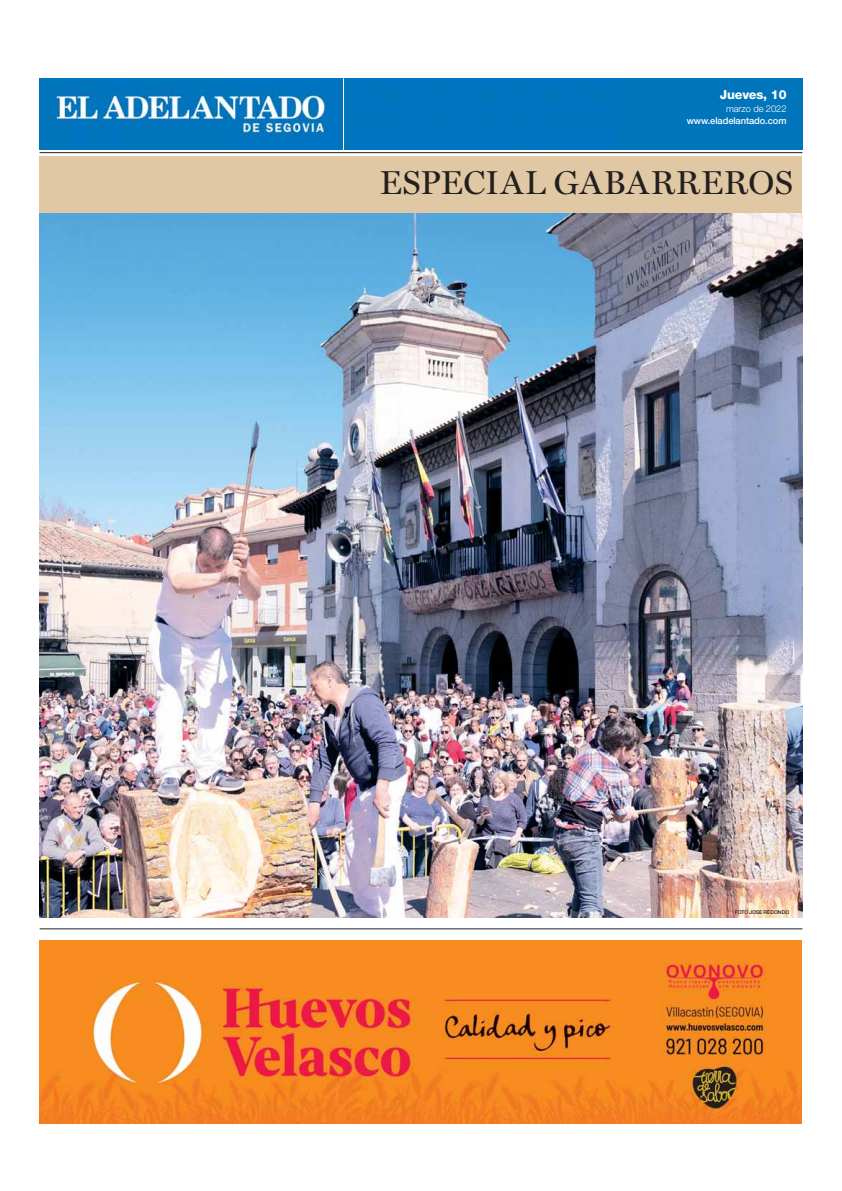
<style>
.page{position:relative;width:842px;height:1191px;background:#fff}
.page>*{position:absolute;margin:0;border:0;box-sizing:border-box;transform-origin:0 0}
.t1{font:500 33.3px "Miller";letter-spacing:.015em;color:#231f20}
.t2{font:800 12.5px "Helvetica Neue LT Std";letter-spacing:-.01em;color:#fff}
.t3{font:500 9.4px "Helvetica Neue LT Std";letter-spacing:-.01em;color:#fff}
.t4{font:300 9.4px "Helvetica Neue LT Std";letter-spacing:-.01em;color:#fff}
.t5{font:500 5.2px "Helvetica Neue LT Std";letter-spacing:-.015em;color:#231f20}
</style>
<div class="page">
<div style="left:40px;top:78px;width:762px;height:72px;background:#0075bb"></div>
<img style="left:51px;top:89px;width:277px;height:47px">
<div style="left:40px;top:156px;width:762px;height:58px;background:#dfc8a3"></div>
<hr style="left:40px;top:152px;width:762px;height:1px;background:#231f20">
<hr style="left:343px;top:78px;width:1px;height:72px;background:#fff">
<img style="left:40px;top:214px;width:762px;height:703px">
<hr style="left:40px;top:929px;width:762px;height:1px;background:#231f20">
<img style="left:40px;top:941px;width:762px;height:183px">
<h2 class="t2" style="left:720px;top:90px;width:68px">Jueves, 10</h2>
<p class="t4" style="left:726px;top:105px;width:62px">marzo de 2022</p>
<p class="t3" style="left:687px;top:118px;width:101px">www.eladelantado.com</p>
<h1 class="t1" style="left:380px;top:170px;width:415px">ESPECIAL GABARREROS</h1>
<p class="t5" style="left:735px;top:910px;width:56px">FOTO JOSE REDONDO</p>
</div>
